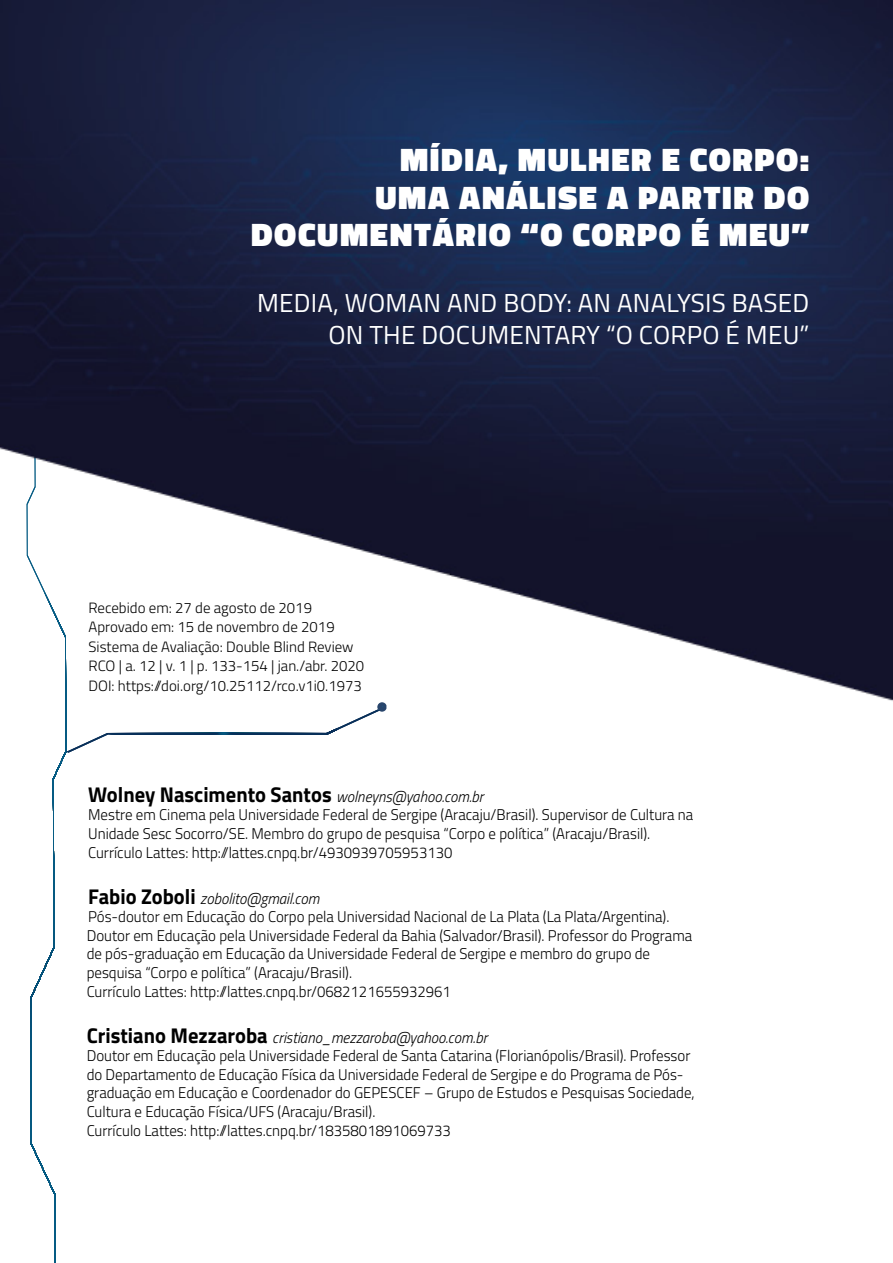
<style>
.page{position:relative;width:893px;height:1263px;background:#fff}
.page>*{position:absolute;margin:0;border:0;box-sizing:border-box;transform-origin:0 0}
.Título_de_artigo_PT{font:900 33px "Titillium Web";letter-spacing:.05em;color:#fff}
.Títuo_de_artigo_EN{font:25.95px "Titillium Web";letter-spacing:.01em;color:#fff}
.t1{font:700 21.3px "Titillium Web";color:#000;scale:.96 1}
.t2{font:300 15.6px/18.6px "Titillium Web";color:#000;scale:.96 1}
.t3{font:italic 300 15.6px "Titillium Web";color:#000;scale:.96 1}
.t4{font:300 15px "Titillium Web";color:#000}
.s1{font-weight:300;font-style:italic;font-size:15.6px}
.s2{font-weight:700;font-style:normal;font-size:21.3px}
</style>
<div class="page">
<img style="left:0;top:0;width:893px;height:745px">
<p class="Título_de_artigo_PT" style="left:400px;top:136px;width:411px">MÍDIA, MULHER E CORPO:</p>
<p class="Título_de_artigo_PT" style="left:375px;top:173px;width:435px">UMA ANÁLISE A PARTIR DO</p>
<p class="Título_de_artigo_PT" style="left:251px;top:211px;width:560px">DOCUMENTÁRIO “O CORPO É MEU”</p>
<p class="Títuo_de_artigo_EN" style="left:257px;top:283px;width:554px">MEDIA, WOMAN AND BODY: AN ANALYSIS BASED</p>
<p class="Títuo_de_artigo_EN" style="left:328px;top:316px;width:482px">ON THE DOCUMENTARY “O CORPO É MEU”</p>
<p class="t4" style="left:88px;top:597px;width:225px">Recebido em: 27 de agosto de 2019</p>
<p class="t4" style="left:88px;top:616px;width:248px">Aprovado em: 15 de novembro de 2019</p>
<p class="t4" style="left:88px;top:636px;width:267px">Sistema de Avaliação: Double Blind Review</p>
<p class="t4" style="left:88px;top:655px;width:277px">RCO | a. 12 | v. 1 | p. 133-154 | jan./abr. 2020</p>
<p class="t4" style="left:88px;top:675px;width:275px">DOI: https://doi.org/10.25112/rco.v1i0.1973</p>
<p class="t1" style="left:88px;top:778px;width:413px">Wolney Nascimento Santos <span class="s1">wolneyns@yahoo.com.br</span></p>
<p class="t2" style="left:88px;top:805px;width:632px">Mestre em Cinema pela Universidade Federal de Sergipe (Aracaju/Brasil). Supervisor de Cultura na<br>Unidade Sesc Socorro/SE. Membro do grupo de pesquisa “Corpo e política” (Aracaju/Brasil).</p>
<p class="t2" style="left:88px;top:842px;width:381px">Currículo Lattes: http://lattes.cnpq.br/4930939705953130</p>
<p class="t3" style="left:88px;top:887px;width:242px"><span class="s2">Fabio Zoboli</span> zobolito@gmail.com</p>
<p class="t2" style="left:87px;top:907px;width:632px">Pós-doutor em Educação do Corpo pela Universidad Nacional de La Plata (La Plata/Argentina).<br>Doutor em Educação pela Universidade Federal da Bahia (Salvador/Brasil). Professor do Programa de pós-graduação em Educação da Universidade Federal de Sergipe e membro do grupo de pesquisa “Corpo e política” (Aracaju/Brasil).</p>
<p class="t2" style="left:87px;top:981px;width:381px">Currículo Lattes: http://lattes.cnpq.br/0682121655932961</p>
<p class="t3" style="left:87px;top:1026px;width:419px"><span class="s2">Cristiano Mezzaroba</span> cristiano_mezzaroba@yahoo.com.br</p>
<p class="t2" style="left:87px;top:1046px;width:635px">Doutor em Educação pela Universidade Federal de Santa Catarina (Florianópolis/Brasil). Professor do Departamento de Educação Física da Universidade Federal de Sergipe e do Programa de Pós&shy;graduação em Educação e Coordenador do GEPESCEF – Grupo de Estudos e Pesquisas Sociedade, Cultura e Educação Física/UFS (Aracaju/Brasil).</p>
<p class="t2" style="left:87px;top:1120px;width:381px">Currículo Lattes: http://lattes.cnpq.br/1835801891069733</p>
</div>
